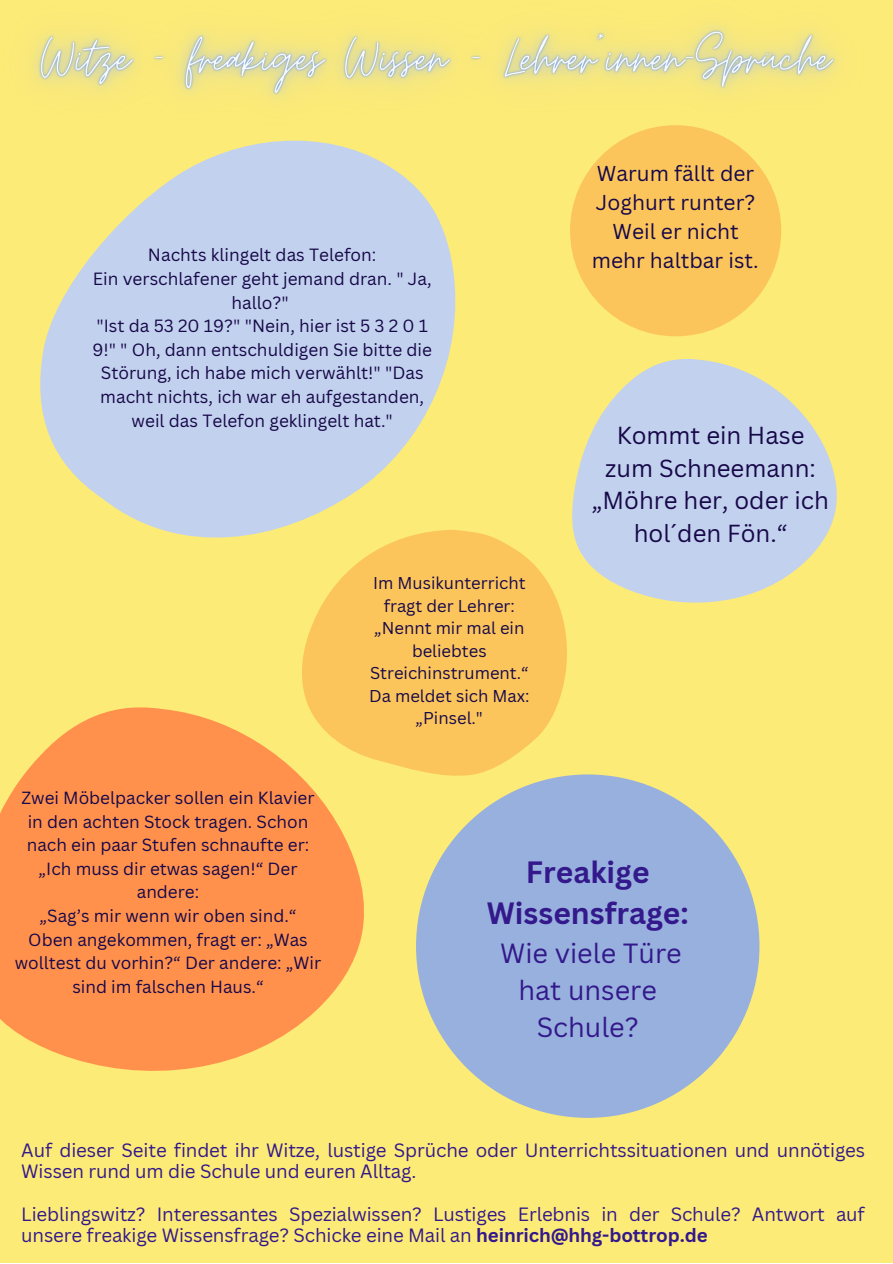
<style>
.page{position:relative;width:893px;height:1264px;background:#fff}
.page>*{position:absolute;margin:0;border:0;box-sizing:border-box;transform-origin:0 0}
.t1{font:700 30px/41.5px "Canva Sans";color:#33198b;text-align:center}
.t2{font:27px/37px "Canva Sans";color:#33198b;text-align:center}
.t3{font:24px/32.5px "Canva Sans";color:#170849;text-align:center}
.t4{font:21px/29.2px "Canva Sans";color:#170849;text-align:center}
.t5{font:18.75px/21.3px "Canva Sans";letter-spacing:-.005em;color:#33198b}
.t6{font:17.25px/23.5px "Canva Sans";color:#170849;text-align:center}
.t7{font:17.1px/23.5px "Canva Sans";color:#170849;text-align:center}
.t8{font:16.65px/22.5px "Canva Sans";color:#170849;text-align:center}
.s1{font-weight:700}
</style>
<div class="page">
<div style="left:0;top:0;width:892px;height:1262px;background:#fdeb77"></div>
<svg style="left:40px;top:172px;width:416px;height:366px;fill:#c2d1ed"></svg>
<svg style="left:0;top:707px;width:364px;height:364px;fill:#ff914d"></svg>
<svg style="left:299px;top:530px;width:268px;height:248px;fill:#fbc55c"></svg>
<div style="left:416px;top:774px;width:343px;height:343px;background:#98b0dd;border-radius:50%"></div>
<div style="left:570px;top:125px;width:211px;height:211px;background:#fbc55c;border-radius:50%"></div>
<svg style="left:572px;top:359px;width:265px;height:244px;fill:#c2d1ed"></svg>
<img style="left:33px;top:25px;width:804px;height:147px">
<p class="t6" style="left:92px;top:243px;width:341px">Nachts klingelt das Telefon:<br>Ein verschlafener geht jemand dran. " Ja, hallo?"<br>"Ist da 53 20 19?" "Nein, hier ist 5 3 2 0 1<br>9!" " Oh, dann entschuldigen Sie bitte die Störung, ich habe mich verwählt!" "Das macht nichts, ich war eh aufgestanden, weil das Telefon geklingelt hat."</p>
<p class="t8" style="left:369px;top:571px;width:162px">Im Musikunterricht fragt der Lehrer: „Nennt mir mal ein beliebtes<br>Streichinstrument.“<br>Da meldet sich Max: „Pinsel."</p>
<p class="t4" style="left:591px;top:158px;width:168px">Warum fällt der<br>Joghurt runter?<br>Weil er nicht mehr haltbar ist.</p>
<p class="t3" style="left:591px;top:418px;width:239px">Kommt ein Hase zum Schneemann: „Möhre her, oder ich hol´den Fön.“</p>
<p class="t7" style="left:15px;top:785px;width:308px">Zwei Möbelpacker sollen ein Klavier in den achten Stock tragen. Schon nach ein paar Stufen schnaufte er: „Ich muss dir etwas sagen!“ Der andere:<br>„Sag’s mir wenn wir oben sind.“<br>Oben angekommen, fragt er: „Was wolltest du vorhin?“ Der andere: „Wir sind im falschen Haus.“</p>
<h1 class="t1" style="left:487px;top:850px;width:203px">Freakige<br>Wissensfrage:</h1>
<h2 class="t2" style="left:500px;top:933px;width:183px">Wie viele Türe hat unsere<br>Schule?</h2>
<p class="t5" style="left:21px;top:1138px;width:845px">Auf dieser Seite findet ihr Witze, lustige Sprüche oder Unterrichtssituationen und unnötiges<br>Wissen rund um die Schule und euren Alltag.</p>
<p class="t5" style="left:21px;top:1202px;width:845px">Lieblingswitz? Interessantes Spezialwissen? Lustiges Erlebnis in der Schule? Antwort auf unsere freakige Wissensfrage? Schicke eine Mail an <span class="s1">heinrich@hhg-bottrop.de</span></p>
</div>
